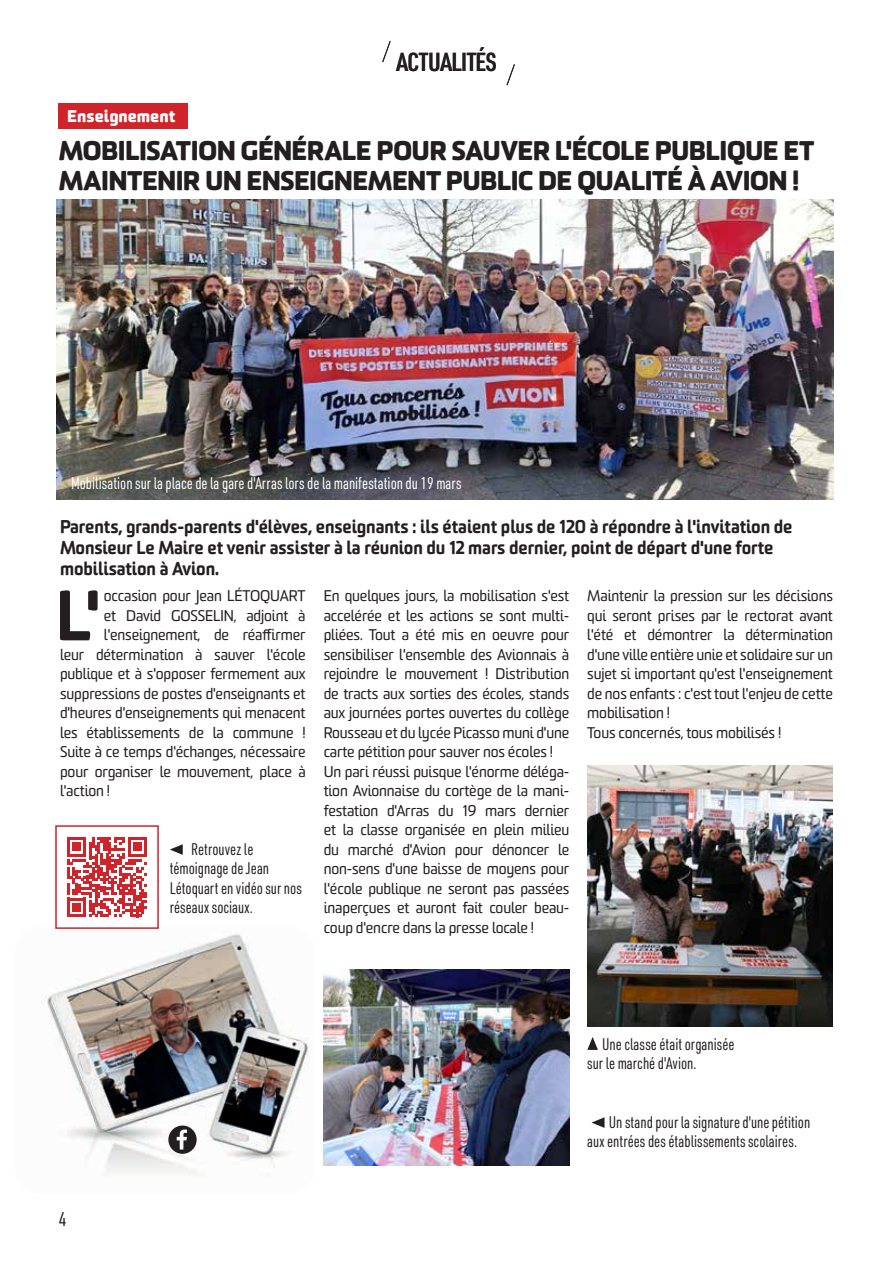
<style>
.page{position:relative;width:893px;height:1263px;background:#fff}
.page>*{position:absolute;margin:0;border:0;box-sizing:border-box;transform-origin:0 0}
.t1{font:900 68.4px "Sommet Rounded";color:#231f20}
.t2{font:800 26.25px/30px "Sommet Rounded";letter-spacing:-.03em;color:#231f20}
.t3{font:600 25.5px "URWDIN Cond";letter-spacing:-.015em;color:#231f20}
.t4{font:19.5px "URWDIN Cond";color:#231f20}
.t5{font:900 18px/21px "Sommet Rounded";letter-spacing:-.005em;color:#231f20;scale:.96 1}
.t6{font:16.5px/19.5px "URWDIN Cond";color:#231f20;scale:.96 1}
.t7{font:16.5px "URWDIN Cond";color:#fff;scale:.96 1}
.t8{font:800 16.5px "Sommet Rounded";letter-spacing:-.005em;color:#fff}
.t9{font:15px/19.5px "Sommet Rounded";letter-spacing:-.01em;color:#231f20}
</style>
<div class="page">
<svg style="left:382px;top:41px;width:9px;height:22px"></svg>
<svg style="left:506px;top:64px;width:9px;height:22px"></svg>
<div style="left:59px;top:103px;width:129px;height:26px;background:#d1232a"></div>
<img style="left:56px;top:200px;width:777px;height:300px">
<img style="left:587px;top:765px;width:246px;height:262px">
<img style="left:324px;top:969px;width:246px;height:196px">
<img style="left:41px;top:934px;width:269px;height:242px">
<svg style="left:67px;top:837px;width:80px;height:80px"></svg>
<div style="left:55px;top:825px;width:104px;height:104px;border:2px solid #d1232a"></div>
<svg style="left:170px;top:844px;width:13px;height:11px"></svg>
<svg style="left:587px;top:1037px;width:11px;height:13px"></svg>
<svg style="left:592px;top:1117px;width:13px;height:11px"></svg>
<div style="left:168px;top:1125px;width:29px;height:29px;background:#231f20;border-radius:50%"></div>
<svg style="left:177px;top:1129px;width:10px;height:20px"></svg>
<h3 class="t3" style="left:396px;top:45px;width:102px">ACTUALITÉS</h3>
<p class="t8" style="left:67px;top:105px;width:110px">Enseignement</p>
<h2 class="t2" style="left:59px;top:134px;width:757px">MOBILISATION GÉNÉRALE POUR SAUVER L'ÉCOLE PUBLIQUE ET<br>MAINTENIR UN ENSEIGNEMENT PUBLIC DE QUALITÉ À AVION !</h2>
<p class="t7" style="left:71px;top:473px;width:408px">Mobilisation sur la place de la gare d'Arras lors de la manifestation du 19 mars</p>
<p class="t5" style="left:60px;top:516px;width:764px">Parents, grands-parents d'élèves, enseignants : ils étaient plus de 120 à répondre à l'invitation de<br>Monsieur Le Maire et venir assister à la réunion du 12 mars dernier, point de départ d'une forte mobilisation à Avion.</p>
<h1 class="t1" style="left:56px;top:571px;width:46px">L'</h1>
<p class="t9" style="left:104px;top:586px;width:203px">occasion pour Jean LÉTOQUART</p>
<p class="t9" style="left:324px;top:586px;width:247px">En quelques jours, la mobilisation s'est accelérée et les actions se sont multi&shy;pliées. Tout a été mis en oeuvre pour sensibiliser l'ensemble des Avionnais à rejoindre le mouvement ! Distribution de tracts aux sorties des écoles, stands aux journées portes ouvertes du collège Rousseau et du lycée Picasso muni d'une carte pétition pour sauver nos écoles !<br>Un pari réussi puisque l'énorme déléga&shy;tion Avionnaise du cortège de la mani&shy;festation d'Arras du 19 mars dernier et la classe organisée en plein milieu du marché d'Avion pour dénoncer le non-sens d'une baisse de moyens pour l'école publique ne seront pas passées inaperçues et auront fait couler beau&shy;coup d'encre dans la presse locale !</p>
<p class="t9" style="left:587px;top:586px;width:247px">Maintenir la pression sur les décisions qui seront prises par le rectorat avant l'été et démontrer la détermination d'une ville entière unie et solidaire sur un sujet si important qu'est l'enseignement de nos enfants : c'est tout l'enjeu de cette mobilisation !<br>Tous concernés, tous mobilisés !</p>
<p class="t9" style="left:104px;top:606px;width:203px">et David GOSSELIN, adjoint à</p>
<p class="t9" style="left:104px;top:625px;width:203px">l'enseignement, de réaffirmer</p>
<p class="t9" style="left:60px;top:645px;width:247px">leur détermination à sauver l'école</p>
<p class="t9" style="left:60px;top:664px;width:247px">publique et à s'opposer fermement aux</p>
<p class="t9" style="left:60px;top:684px;width:247px">suppressions de postes d'enseignants et</p>
<p class="t9" style="left:60px;top:703px;width:247px">d'heures d'enseignements qui menacent</p>
<p class="t9" style="left:60px;top:723px;width:247px">les établissements de la commune !</p>
<p class="t9" style="left:60px;top:742px;width:247px">Suite à ce temps d'échanges, nécessaire</p>
<p class="t9" style="left:60px;top:762px;width:247px">pour organiser le mouvement, place à</p>
<p class="t9" style="left:60px;top:781px;width:52px">l'action !</p>
<p class="t6" style="left:170px;top:839px;width:139px;text-indent:21px">Retrouvez le témoignage de Jean<br>Létoquart en vidéo sur nos réseaux sociaux.</p>
<p class="t6" style="left:587px;top:1034px;width:155px;text-indent:15px">Une classe était organisée sur le marché d'Avion.</p>
<h3 class="t4" style="left:59px;top:1206px;width:10px">4</h3>
<p class="t6" style="left:587px;top:1112px;width:234px;text-indent:21px">Un stand pour la signature d'une pétition aux entrées des établissements scolaires.</p>
</div>
